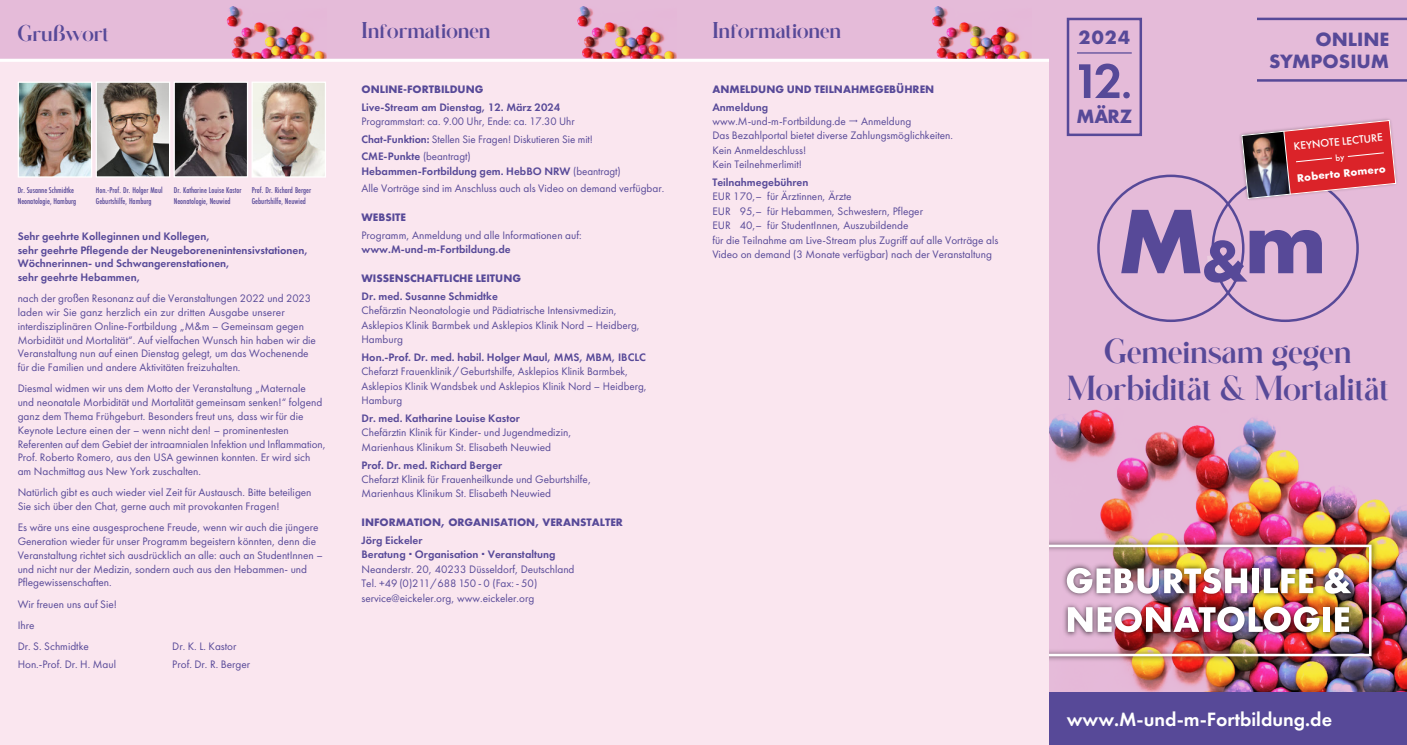
<style>
.page{position:relative;width:1407px;height:745px;background:#fff}
.page>*{position:absolute;margin:0;border:0;box-sizing:border-box;transform-origin:0 0}
.t1{font:30.5px/36.5px "Glitten";color:#574998;text-align:center}
.t2{font:20px "Glitten";color:#574998}
.t3{font:600 20px "Futura PT";color:#fff}
.t4{font:700 20px/22.5px "Futura PT";color:#574998;text-align:right}
.t5{font:11.25px/13.8px "Futura PT";color:#574998}
.t6{font:600 11.25px/13.8px "Futura PT";color:#574998}
.t7{font:700 11.25px "Futura PT";color:#574998}
.t8{font:500 11.25px "Futura PT";color:#fff}
.t9{font:700 11.25px "Futura PT";color:#fff}
.t10{font:500 8.75px/11.2px "Futura PT Cond";color:#574998}
.s1{font-weight:600}
</style>
<div class="page">
<div style="left:1049px;top:0;width:358px;height:726px;background:#e5bbd9"></div>
<img style="left:1049px;top:409px;width:358px;height:282px">
<img style="left:1049px;top:536px;width:330px;height:127px">
<div style="left:0;top:60px;width:1049px;height:684px;background:#fae6ef"></div>
<img style="left:253px;top:83px;width:71px;height:92px">
<div style="left:251px;top:81px;width:75px;height:96px;border:1px solid #fff"></div>
<img style="left:176px;top:83px;width:70px;height:92px">
<div style="left:174px;top:81px;width:74px;height:96px;border:1px solid #fff"></div>
<img style="left:98px;top:83px;width:70px;height:92px">
<div style="left:96px;top:81px;width:74px;height:96px;border:1px solid #fff"></div>
<img style="left:20px;top:83px;width:70px;height:92px">
<div style="left:18px;top:81px;width:74px;height:96px;border:1px solid #fff"></div>
<div style="left:1049px;top:691px;width:358px;height:53px;background:#574998"></div>
<img style="left:1049px;top:544px;width:322px;height:112px">
<svg style="left:1121px;top:210px;width:201px;height:72px"></svg>
<img style="left:215px;top:7px;width:111px;height:52px">
<img style="left:566px;top:7px;width:111px;height:52px">
<img style="left:920px;top:7px;width:111px;height:52px">
<hr style="left:0;top:59px;width:1049px;height:3px;background:#fff">
<svg style="left:1257px;top:18px;width:150px;height:63px"></svg>
<div style="left:1067px;top:18px;width:75px;height:118px;border:2px solid #574998"></div>
<hr style="left:1077px;top:52px;width:55px;height:2px;background:#574998">
<svg style="left:1079px;top:63px;width:51px;height:35px"></svg>
<img style="left:1236px;top:119px;width:161px;height:85px">
<svg style="left:1241px;top:120px;width:155px;height:79px"></svg>
<h2 class="t2" style="left:18px;top:23px;width:93px">Grußwort</h2>
<p class="t10" style="left:18px;top:185px;width:60px">Dr. Susanne Schmidtke<br>Neonatologie, Hamburg</p>
<p class="t10" style="left:252px;top:185px;width:61px">Prof. Dr. Richard Berger<br>Geburtshilfe, Neuwied</p>
<p class="t10" style="left:96px;top:185px;width:68px">Hon.-Prof. Dr. Holger Maul<br>Geburtshilfe, Hamburg</p>
<p class="t10" style="left:174px;top:185px;width:69px">Dr. Katharine Louise Kastor<br>Neonatologie, Neuwied</p>
<p class="t6" style="left:18px;top:230px;width:292px">Sehr geehrte Kolleginnen und Kollegen,<br>sehr geehrte Pflegende der Neugeborenenintensivstationen, Wöchnerinnen- und Schwangerenstationen,<br>sehr geehrte Hebammen,</p>
<p class="t5" style="left:18px;top:292px;width:300px">nach der großen Resonanz auf die Veranstaltungen 2022 und 2023 laden wir Sie ganz herzlich ein zur dritten Ausgabe unserer interdisziplinären Online-Fortbildung „M&amp;m – Gemeinsam gegen Morbidität und Mortalität“. Auf vielfachen Wunsch hin haben wir die Veranstaltung nun auf einen Dienstag gelegt, um das Wochenende für die Familien und andere Aktivitäten freizuhalten.</p>
<p class="t5" style="left:18px;top:382px;width:309px">Diesmal widmen wir uns dem Motto der Veranstaltung „Maternale<br>und neonatale Morbidität und Mortalität gemeinsam senken!“ folgend ganz dem Thema Frühgeburt. Besonders freut uns, dass wir für die Keynote Lecture einen der – wenn nicht den! – prominentesten Referenten auf dem Gebiet der intraamnialen Infektion und Inflammation, Prof. Roberto Romero, aus den USA gewinnen konnten. Er wird sich am Nachmittag aus New York zuschalten.</p>
<p class="t5" style="left:18px;top:486px;width:295px">Natürlich gibt es auch wieder viel Zeit für Austausch. Bitte beteiligen<br>Sie sich über den Chat, gerne auch mit provokanten Fragen!</p>
<p class="t5" style="left:18px;top:521px;width:307px">Es wäre uns eine ausgesprochene Freude, wenn wir auch die jüngere Generation wieder für unser Programm begeistern könnten, denn die Veranstaltung richtet sich ausdrücklich an alle: auch an StudentInnen – und nicht nur der Medizin, sondern auch aus den Hebammen- und Pflegewissenschaften.</p>
<p class="t5" style="left:18px;top:593px;width:101px;line-height:21.2px">Wir freuen uns auf Sie!<br>Ihre<br>Dr. S. Schmidtke</p>
<p class="t5" style="left:172px;top:640px;width:66px">Dr. K. L. Kastor</p>
<p class="t5" style="left:18px;top:657px;width:100px">Hon.-Prof. Dr. H. Maul</p>
<p class="t5" style="left:172px;top:657px;width:79px">Prof. Dr. R. Berger</p>
<h2 class="t2" style="left:361px;top:20px;width:130px">Informationen</h2>
<h2 class="t2" style="left:712px;top:20px;width:130px">Informationen</h2>
<p class="t7" style="left:361px;top:84px;width:123px">ONLINE-FORTBILDUNG</p>
<p class="t6" style="left:361px;top:101px;width:200px">Live-Stream am Dienstag, 12. März 2024</p>
<p class="t5" style="left:361px;top:113px;width:233px;line-height:17.6px">Programmstart: ca. 9.00 Uhr, Ende: ca. 17.30 Uhr<br><span class="s1">Chat-Funktion:</span> Stellen Sie Fragen! Diskutieren Sie mit!<br><span class="s1">CME-Punkte</span> (beantragt)</p>
<p class="t5" style="left:361px;top:163px;width:304px;line-height:17.6px"><span class="s1">Hebammen-Fortbildung gem. HebBO NRW</span> (beantragt)<br>Alle Vorträge sind im Anschluss auch als Video on demand verfügbar.</p>
<p class="t7" style="left:361px;top:212px;width:46px">WEBSITE</p>
<p class="t5" style="left:361px;top:229px;width:222px">Programm, Anmeldung und alle Informationen auf:</p>
<p class="t6" style="left:361px;top:243px;width:151px">www.M-und-m-Fortbildung.de</p>
<p class="t7" style="left:361px;top:273px;width:161px">WISSENSCHAFTLICHE LEITUNG</p>
<p class="t6" style="left:361px;top:290px;width:138px">Dr. med. Susanne Schmidtke</p>
<p class="t5" style="left:361px;top:304px;width:280px;line-height:14.4px">Chefärztin Neonatologie und Pädiatrische Intensivmedizin,<br>Asklepios Klinik Barmbek und Asklepios Klinik Nord – Heidberg,<br>Hamburg</p>
<p class="t6" style="left:361px;top:351px;width:286px">Hon.-Prof. Dr. med. habil. Holger Maul, MMS, MBM, IBCLC</p>
<p class="t5" style="left:361px;top:365px;width:287px;line-height:14.4px">Chefarzt Frauenklinik/Geburtshilfe, Asklepios Klinik Barmbek,<br>Asklepios Klinik Wandsbek und Asklepios Klinik Nord – Heidberg,<br>Hamburg</p>
<p class="t6" style="left:361px;top:412px;width:160px">Dr. med. Katharine Louise Kastor</p>
<p class="t5" style="left:361px;top:426px;width:211px;line-height:14.4px">Chefärztin Klinik für Kinder- und Jugendmedizin,<br>Marienhaus Klinikum St. Elisabeth Neuwied</p>
<p class="t6" style="left:361px;top:458px;width:142px">Prof. Dr. med. Richard Berger</p>
<p class="t5" style="left:361px;top:472px;width:231px;line-height:14.4px">Chefarzt Klinik für Frauenheilkunde und Geburtshilfe,<br>Marienhaus Klinikum St. Elisabeth Neuwied</p>
<p class="t7" style="left:361px;top:517px;width:263px">INFORMATION, ORGANISATION, VERANSTALTER</p>
<p class="t6" style="left:361px;top:533px;width:196px;line-height:14.4px">Jörg Eickeler<br>Beratung Organisation Veranstaltung</p>
<p class="t5" style="left:361px;top:562px;width:215px;line-height:14.4px">Neanderstr. 20, 40233 Düsseldorf, Deutschland<br>Tel. +49 (0)211/688 150 - 0 (Fax:- 50) service@eickeler.org, www.eickeler.org</p>
<p class="t7" style="left:712px;top:84px;width:223px">ANMELDUNG UND TEILNAHMEGEBÜHREN</p>
<p class="t6" style="left:712px;top:101px;width:57px">Anmeldung</p>
<p class="t5" style="left:712px;top:115px;width:135px">www.M-und-m-Fortbildung.de</p>
<p class="t5" style="left:712px;top:115px;width:242px;line-height:14.4px;text-indent:149px">Anmeldung<br>Das Bezahlportal bietet diverse Zahlungsmöglichkeiten.<br>Kein Anmeldeschluss!<br>Kein Teilnehmerlimit!</p>
<p class="t6" style="left:712px;top:176px;width:98px">Teilnahmegebühren</p>
<p class="t5" style="left:712px;top:190px;width:287px;line-height:14.4px">EUR 170,– für Ärztinnen, Ärzte<br>EUR 95,– für Hebammen, Schwestern, Pfleger<br>EUR 40,– für StudentInnen, Auszubildende<br>für die Teilnahme am Live-Stream plus Zugriff auf alle Vorträge als Video on demand (3 Monate verfügbar) nach der Veranstaltung</p>
<h2 class="t4" style="left:1078px;top:28px;width:53px">2024</h2>
<h2 class="t4" style="left:1076px;top:106px;width:58px">MÄRZ</h2>
<h2 class="t4" style="left:1269px;top:29px;width:121px">ONLINE<br>SYMPOSIUM</h2>
<p class="t8" style="left:1293px;top:141px;width:91px;rotate:-6deg">KEYNOTE LECTURE</p>
<p class="t9" style="left:1296px;top:173px;width:91px;rotate:-6deg">Roberto Romero</p>
<h1 class="t1" style="left:1067px;top:335px;width:324px">Gemeinsam gegen<br>Morbidität &amp; Mortalität</h1>
<h2 class="t3" style="left:1066px;top:710px;width:267px">www.M-und-m-Fortbildung.de</h2>
</div>
